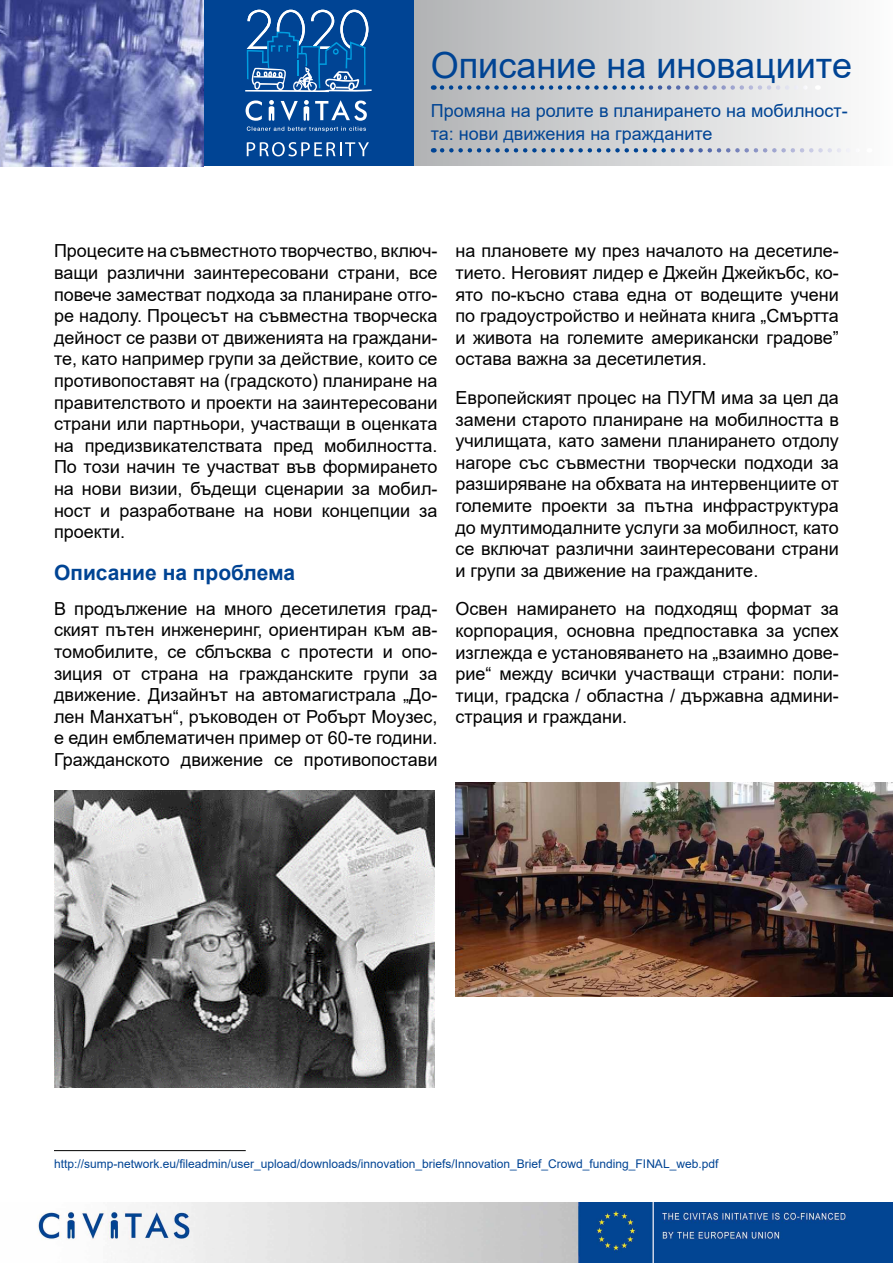
<style>
.page{position:relative;width:893px;height:1263px;background:#fff}
.page>*{position:absolute;margin:0;border:0;box-sizing:border-box;transform-origin:0 0}
.t1{font:36px "Arial";color:#004494}
.t2{font:700 21px "Arial";color:#004494}
.t3{font:18px/21.6px "Arial";color:#000;text-align:justify}
.t4{font:18px/22.5px "Arial";color:#004494}
.t5{font:12px "Arial";color:#004494}
</style>
<div class="page">
<img style="left:37px;top:1203px;width:856px;height:60px">
<div style="left:413px;top:0;width:480px;height:165px;background:linear-gradient(to right,#b1b3b5,#fdfdfd)"></div>
<img style="left:455px;top:783px;width:438px;height:213px">
<div style="left:200px;top:0;width:214px;height:165px;background:#004494"></div>
<img style="left:0;top:0;width:203px;height:166px">
<svg style="left:246px;top:100px;width:121px;height:32px"></svg>
<svg style="left:245px;top:10px;width:127px;height:82px"></svg>
<svg style="left:247px;top:142px;width:122px;height:14px"></svg>
<svg style="left:442px;top:85px;width:376px;height:5px;background:#a5b3c8"></svg>
<svg style="left:442px;top:148px;width:428px;height:5px;background:#a9b7cb"></svg>
<img style="left:54px;top:791px;width:380px;height:296px">
<hr style="left:54px;top:1150px;width:192px;height:1px;background:#000">
<h1 class="t1" style="left:431px;top:40px;width:423px">Описание на иновациите</h1>
<p class="t4" style="left:431px;top:99px;width:418px">П ромяна на ролите в планирането на мобилност&shy;та: нови движения на гражданите</p>
<p class="t3" style="left:54px;top:240px;width:385px">П роцесите на съвместното творчество, включ&shy;ващи различни заинтересовани страни, все повече заместват подхода за планиране отго&shy;ре надолу. П роцесът на съвместна творческа дейност се разви от движенията на граждани&shy;те, като например групи за действие, които се противопоставят на (градското) планиране на правителството и проекти на заинтересовани страни или партньори, участващи в оценката на предизвикателствата пред мобилността.<br>По този начин те участват във формирането на нови визии, бъдещи сценарии за мобил&shy;ност и разработване на нови концепции за проекти.</p>
<p class="t2" style="left:54px;top:558px;width:243px">Описание на проблема</p>
<p class="t3" style="left:54px;top:597px;width:385px">В продължение на много десетилетия град&shy;ският пътен инженеринг, ориентиран към ав&shy;томобилите, се сблъсква с протести и опо&shy;зиция от страна на гражданските групи за движение. Дизайнът на автомагистрала „До&shy;лен Манхатън“, ръководен от Робърт Моузес, е един емблематичен пример от 60-те години.<br>Гражданското движение се противопостави</p>
<p class="t3" style="left:455px;top:240px;width:385px">на плановете му през началото на десетиле&shy;тието. Н еговият лидер е Джейн Джейкъбс, ко&shy;ято по-късно става една от водещите учени по градоустройство и нейната книга „Смъртта и живота на големите американски градове” остава важна за десетилетия.</p>
<p class="t3" style="left:455px;top:387px;width:385px">Европейският процес на ПУГМ има за цел да замени старото планиране на мобилността в училищата, като замени планирането отдолу нагоре със съвместни творчески подходи за разширяване на обхвата на интервенциите от големите проекти за пътна инфраструктура до мултимодалните услуги за мобилност, като се включат различни заинтересовани страни и групи за движение на гражданите.</p>
<p class="t3" style="left:455px;top:598px;width:385px">Освен намирането на подходящ формат за корпорация, основна предпоставка за успех изглежда е установяването на „взаимно дове&shy;рие“ между всички участващи страни: поли&shy;тици, градска / областна / държавна админи&shy;страция и граждани.</p>
<p class="t5" style="left:54px;top:1155px;width:666px">http://sump-network.eu/fileadmin/user_upload/downloads/innovation_briefs/Innovation_Brief_Crowd_funding_FINAL_web.pdf</p>
</div>
